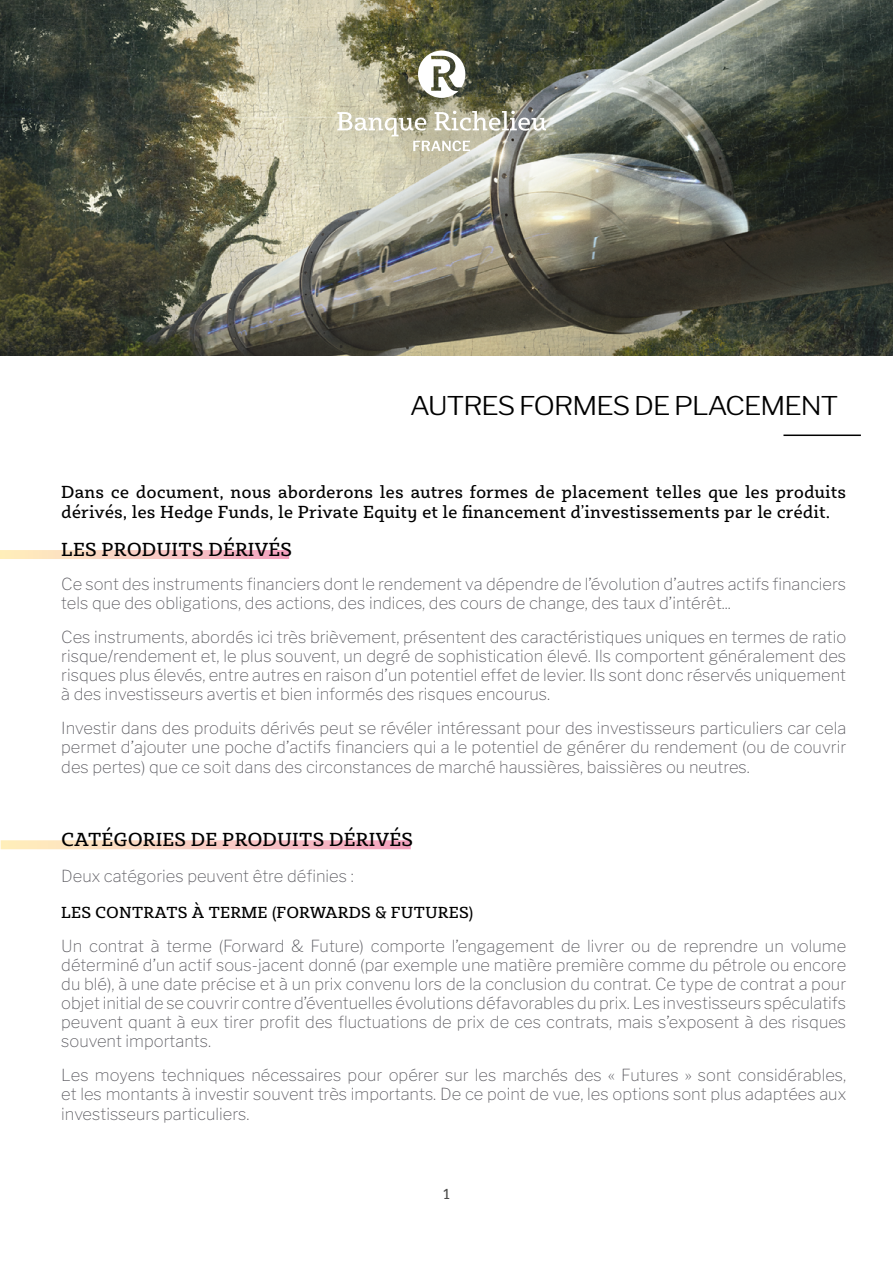
<style>
.page{position:relative;width:893px;height:1263px;background:#fff}
.page>*{position:absolute;margin:0;border:0;box-sizing:border-box;transform-origin:0 0}
.t1{font:300 25.65px "Libre Franklin";letter-spacing:-.05em;color:#000;scale:1.11 1}
.t2{font:19.5px "Sybilla";color:#000}
.t3{font:18px/20.7px "Sybilla";color:#000}
.t4{font:100 16.5px/18.9px "Libre Franklin";color:#59585e}
.t5{font:16.5px "Sybilla";color:#000}
.t6{font:15px "Sybilla";color:#4a4a49}
</style>
<div class="page">
<svg style="left:1px;top:840px;width:410px;height:9px;background:#f9ccc3"></svg>
<svg style="left:0;top:550px;width:289px;height:9px;background:#f9cbc1"></svg>
<hr style="left:783px;top:434px;width:78px;height:2px;background:#000">
<img style="left:0;top:0;width:893px;height:355px">
<svg style="left:337px;top:111px;width:209px;height:40px;background:#c3c0ae"></svg>
<svg style="left:418px;top:51px;width:47px;height:47px"></svg>
<h1 class="t1" style="left:410px;top:391px;width:388px">AUTRES FORMES DE PLACEMENT</h1>
<p class="t3" style="left:61px;top:480px;width:786px">Dans ce document, nous aborderons les autres formes de placement telles que les produits dérivés, les Hedge Funds, le Private Equity et le financement d’investissements par le crédit.</p>
<p class="t2" style="left:61px;top:536px;width:232px">LES PRODUITS DÉRIVÉS</p>
<p class="t4" style="left:61px;top:574px;width:786px">Ce sont des instruments financiers dont le rendement va dépendre de l’évolution d’autres actifs financiers tels que des obligations, des actions, des indices, des cours de change, des taux d’intérêt...</p>
<p class="t4" style="left:61px;top:627px;width:786px;text-align:justify">Ces instruments, abordés ici très brièvement, présentent des caractéristiques uniques en termes de ratio risque/rendement et, le plus souvent, un degré de sophistication élevé. Ils comportent généralement des risques plus élevés, entre autres en raison d’un potentiel effet de levier. Ils sont donc réservés uniquement à des investisseurs avertis et bien informés des risques encourus.</p>
<p class="t4" style="left:61px;top:718px;width:786px">Investir dans des produits dérivés peut se révéler intéressant pour des investisseurs particuliers car cela permet d’ajouter une poche d’actifs financiers qui a le potentiel de générer du rendement (ou de couvrir</p>
<p class="t4" style="left:61px;top:758px;width:690px">des pertes) que ce soit dans des circonstances de marché haussières, baissières ou neutres.</p>
<p class="t2" style="left:61px;top:827px;width:353px">CATÉGORIES DE PRODUITS DÉRIVÉS</p>
<p class="t4" style="left:61px;top:867px;width:294px">Deux catégories peuvent être définies :</p>
<p class="t5" style="left:61px;top:901px;width:414px">LES CONTRATS À TERME (FORWARDS &amp; FUTURES)</p>
<p class="t4" style="left:61px;top:936px;width:786px;text-align:justify">Un contrat à terme (Forward &amp; Future) comporte l’engagement de livrer ou de reprendre un volume déterminé d’un actif sous-jacent donné (par exemple une matière première comme du pétrole ou encore du blé), à une date précise et à un prix convenu lors de la conclusion du contrat. Ce type de contrat a pour objet initial de se couvrir contre d’éventuelles évolutions défavorables du prix. Les investisseurs spéculatifs peuvent quant à eux tirer profit des fluctuations de prix de ces contrats, mais s’exposent à des risques souvent importants.</p>
<p class="t4" style="left:61px;top:1065px;width:786px">Les moyens techniques nécessaires pour opérer sur les marchés des « Futures » sont considérables, et les montants à investir souvent très importants. De ce point de vue, les options sont plus adaptées aux</p>
<p class="t4" style="left:61px;top:1105px;width:190px">investisseurs particuliers.</p>
<p class="t6" style="left:443px;top:1184px;width:8px">1</p>
</div>
